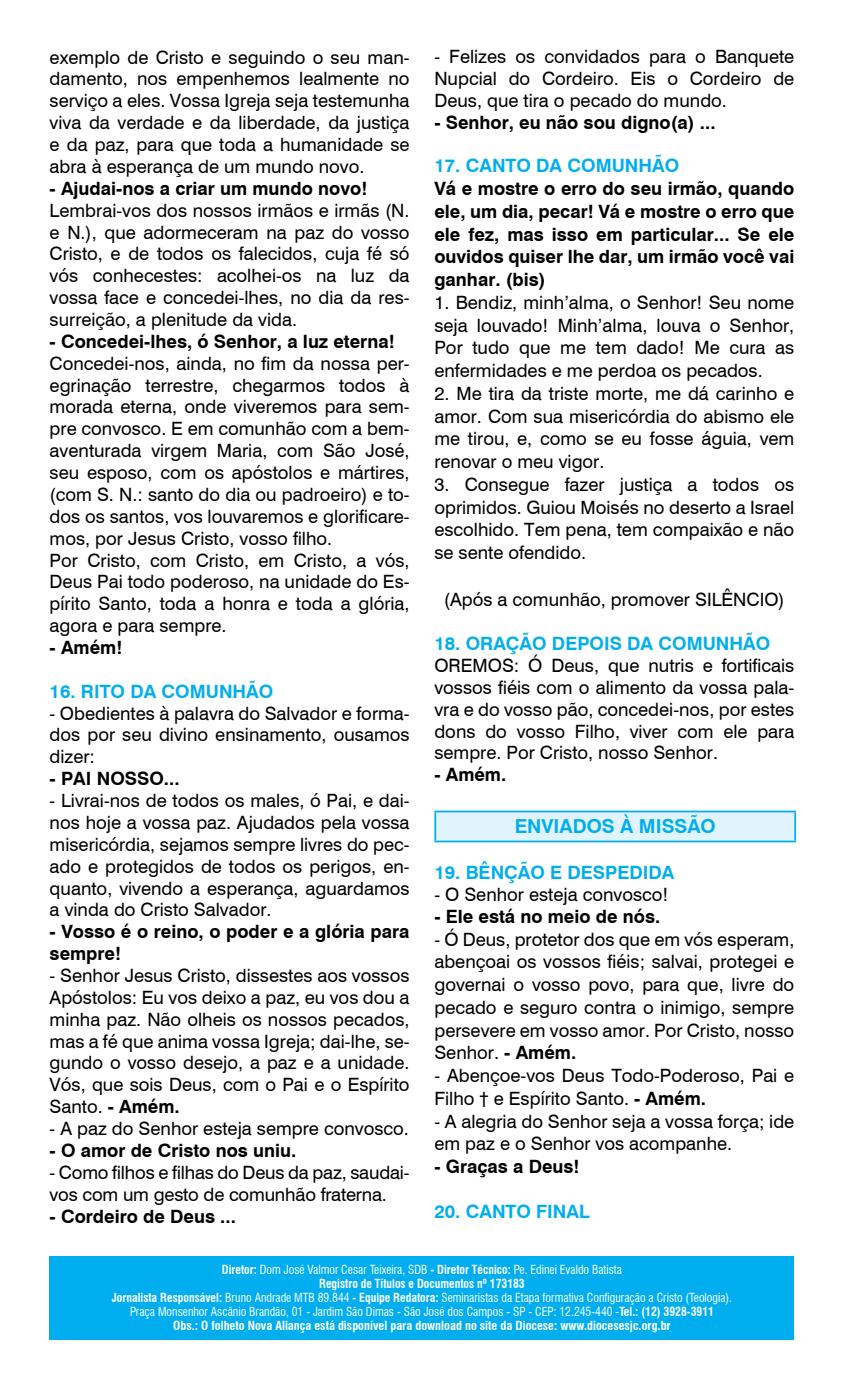
<style>
.page{position:relative;width:844px;height:1389px;background:#fff}
.page>*{position:absolute;margin:0;border:0;box-sizing:border-box;transform-origin:0 0}
.t1{font:700 19.25px "Swiss 721 BT";color:#00aeef}
.t2{font:18.38px/21.9px "Swiss 721 BT";color:#000;text-align:justify}
.t3{font:700 18.38px/22.8px "Swiss 721 BT";color:#000}
.t4{font:700 18.38px "Swiss 721 BT";color:#00aeef}
.t5{font:condensed 12.25px/14px "Swiss 721 BT";color:#fff;text-align:center;scale:.95 1}
.s1{font-weight:700}
</style>
<div class="page">
<div style="left:50px;top:1256px;width:744px;height:83px;background:#00aeef"></div>
<div style="left:435px;top:812px;width:360px;height:29px;background:#e1f4fd"></div>
<hr style="left:434px;top:811px;width:361px;height:1px;background:#00aeef">
<hr style="left:434px;top:812px;width:2px;height:29px;background:#00aeef">
<svg style="left:794px;top:812px;width:1px;height:29px"></svg>
<hr style="left:434px;top:841px;width:361px;height:1px;background:#00aeef">
<p class="t2" style="left:50px;top:46px;width:361px">exemplo de Cristo e seguindo o seu man&shy;damento, nos empenhemos lealmente no serviço a eles. Vossa Igreja seja testemunha viva da verdade e da liberdade, da justiça e da paz, para que toda a humanidade se abra à esperança de um mundo novo.</p>
<p class="t3" style="left:50px;top:177px;width:319px">- Ajudai-nos a criar um mundo novo!</p>
<p class="t2" style="left:50px;top:199px;width:361px">Lembrai-vos dos nossos irmãos e irmãs (N. e N.), que adormeceram na paz do vosso Cristo, e de todos os falecidos, cuja fé só vós conhecestes: acolhei-os na luz da vossa face e concedei-lhes, no dia da res&shy;surreição, a plenitude da vida.</p>
<p class="t3" style="left:50px;top:330px;width:346px">- Concedei-lhes, ó Senhor, a luz eterna!</p>
<p class="t2" style="left:50px;top:352px;width:361px;text-align:left">Concedei-nos, ainda, no fim da nossa per&shy;egrinação terrestre, chegarmos todos à morada eterna, onde viveremos para sem&shy;pre convosco. E em comunhão com a bem&shy;aventurada virgem Maria, com São José, seu esposo, com os apóstolos e mártires, (com S. N.: santo do dia ou padroeiro) e to&shy;dos os santos, vos louvaremos e glorificare&shy;mos, por Jesus Cristo, vosso filho.<br>Por Cristo, com Cristo, em Cristo, a vós, Deus Pai todo poderoso, na unidade do Es&shy;pírito Santo, toda a honra e toda a glória, agora e para sempre.</p>
<p class="t3" style="left:50px;top:636px;width:74px">- Amém!</p>
<p class="t4" style="left:50px;top:680px;width:225px">16. RITO DA COMUNHÃO</p>
<p class="t2" style="left:50px;top:702px;width:361px">- Obedientes à palavra do Salvador e forma&shy;dos por seu divino ensinamento, ousamos dizer:</p>
<p class="t3" style="left:50px;top:767px;width:131px">- PAI NOSSO...</p>
<p class="t2" style="left:50px;top:789px;width:361px">- Livrai-nos de todos os males, ó Pai, e dai&shy;nos hoje a vossa paz. Ajudados pela vossa misericórdia, sejamos sempre livres do pec&shy;ado e protegidos de todos os perigos, en&shy;quanto, vivendo a esperança, aguardamos a vinda do Cristo Salvador.</p>
<p class="t3" style="left:50px;top:921px;width:361px;line-height:21.9px">- Vosso é o reino, o poder e a glória para sempre!</p>
<p class="t2" style="left:50px;top:964px;width:361px">- Senhor Jesus Cristo, dissestes aos vossos Apóstolos: Eu vos deixo a paz, eu vos dou a minha paz. Não olheis os nossos pecados, mas a fé que anima vossa Igreja; dai-lhe, se&shy;gundo o vosso desejo, a paz e a unidade.<br>Vós, que sois Deus, com o Pai e o Espírito Santo. <span class="s1">- Amém.</span></p>
<p class="t2" style="left:50px;top:1117px;width:360px">- A paz do Senhor esteja sempre convosco.</p>
<p class="t3" style="left:50px;top:1139px;width:248px">- O amor de Cristo nos uniu.</p>
<p class="t2" style="left:50px;top:1161px;width:361px">- Como filhos e filhas do Deus da paz, saudai&shy;vos com um gesto de comunhão fraterna.</p>
<p class="t3" style="left:50px;top:1204px;width:188px">- Cordeiro de Deus ...</p>
<p class="t2" style="left:434px;top:46px;width:361px">- Felizes os convidados para o Banquete Nupcial do Cordeiro. Eis o Cordeiro de Deus, que tira o pecado do mundo.</p>
<p class="t3" style="left:434px;top:111px;width:282px">- Senhor, eu não sou digno(a) ...</p>
<p class="t4" style="left:434px;top:155px;width:246px">17. CANTO DA COMUNHÃO</p>
<p class="t3" style="left:434px;top:177px;width:361px;text-align:justify">Vá e mostre o erro do seu irmão, quando ele, um dia, pecar! Vá e mostre o erro que ele fez, mas isso em particular... Se ele ouvidos quiser lhe dar, um irmão você vai ganhar. (bis)</p>
<p class="t2" style="left:434px;top:291px;width:361px;line-height:22.8px">1. Bendiz, minh’alma, o Senhor! Seu nome seja louvado! Minh’alma, louva o Senhor, Por tudo que me tem dado! Me cura as enfermidades e me perdoa os pecados.</p>
<p class="t2" style="left:434px;top:382px;width:361px;line-height:22.8px">2. Me tira da triste morte, me dá carinho e amor. Com sua misericórdia do abismo ele me tirou, e, como se eu fosse águia, vem renovar o meu vigor.</p>
<p class="t2" style="left:434px;top:473px;width:361px;line-height:22.8px">3. Consegue fazer justiça a todos os oprimidos. Guiou Moisés no deserto a Israel escolhido. Tem pena, tem compaixão e não se sente ofendido.</p>
<p class="t2" style="left:444px;top:589px;width:342px">(Após a comunhão, promover SILÊNCIO)</p>
<p class="t4" style="left:434px;top:632px;width:337px">18. ORAÇÃO DEPOIS DA COMUNHÃO</p>
<p class="t2" style="left:434px;top:654px;width:361px">OREMOS: Ó Deus, que nutris e fortificais vossos fiéis com o alimento da vossa pala&shy;vra e do vosso pão, concedei-nos, por estes dons do vosso Filho, viver com ele para sempre. Por Cristo, nosso Senhor.</p>
<p class="t3" style="left:434px;top:763px;width:73px">- Amém.</p>
<p class="t1" style="left:514px;top:815px;width:202px">ENVIADOS À MISSÃO</p>
<p class="t4" style="left:434px;top:861px;width:241px">19. BÊNÇÃO E DESPEDIDA</p>
<p class="t2" style="left:434px;top:883px;width:235px">- O Senhor esteja convosco!</p>
<p class="t3" style="left:434px;top:905px;width:227px">- Ele está no meio de nós.</p>
<p class="t2" style="left:434px;top:928px;width:361px;line-height:22.8px">- Ó Deus, protetor dos que em vós esperam, abençoai os vossos fiéis; salvai, protegei e governai o vosso povo, para que, livre do pecado e seguro contra o inimigo, sempre persevere em vosso amor. Por Cristo, nosso Senhor. <span class="s1">- Amém.</span></p>
<p class="t2" style="left:434px;top:1064px;width:361px;line-height:22.8px">- Abençoe-vos Deus Todo-Poderoso, Pai e<br>Filho † e Espírito Santo. <span class="s1">- Amém.</span></p>
<p class="t2" style="left:434px;top:1110px;width:361px;line-height:22.8px">- A alegria do Senhor seja a vossa força; ide em paz e o Senhor vos acompanhe.</p>
<p class="t3" style="left:434px;top:1155px;width:147px">- Graças a Deus!</p>
<p class="t4" style="left:434px;top:1200px;width:157px">20. CANTO FINAL</p>
<p class="t5" style="left:112px;top:1263px;width:654px"><span class="s1">Diretor:</span> Dom José Valmor Cesar Teixeira, SDB <span class="s1">- Diretor Técnico:</span> Pe. Edinei Evaldo Batista<br><span class="s1">Registro de Títulos e Documentos nº 173183<br>Jornalista Responsável:</span> Bruno Andrade MTB 89.844 <span class="s1">- Equipe Redatora:</span> Seminaristas da Etapa formativa Configuração a Cristo (Teologia).<br>Praça Monsenhor Ascânio Brandão, 01 - Jardim São Dimas - São José dos Campos - SP - CEP: 12.245-440 -<span class="s1">Tel.: (12) 3928-3911<br>Obs.: O folheto Nova Aliança está disponível para download no site da Diocese: www.diocesesjc.org.br</span></p>
</div>
